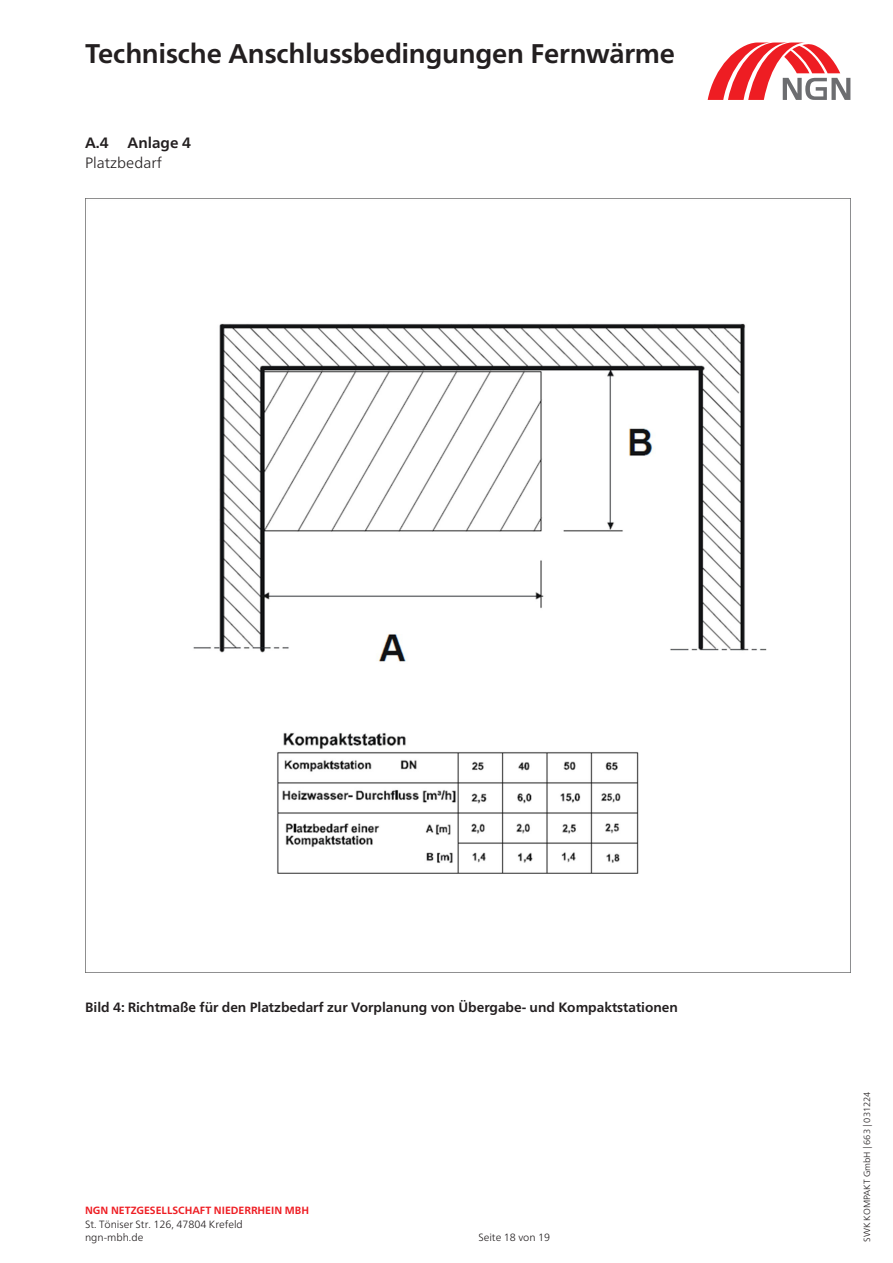
<style>
.page{position:relative;width:893px;height:1263px;background:#fff}
.page>*{position:absolute;margin:0;border:0;box-sizing:border-box;transform-origin:0 0}
.t1{font:700 27px "Frutiger Neue LT Pro";letter-spacing:-.01em;color:#231f20}
.t2{font:300 15px "Frutiger Neue LT Pro";color:#231f20}
.t3{font:700 15px "Frutiger Neue LT Pro";color:#231f20}
.t4{font:700 13.5px "Frutiger Neue LT Pro";color:#231f20}
.t5{font:300 10.5px/13.5px "Frutiger Neue LT Pro";color:#231f20}
.t6{font:700 10.5px "Frutiger Neue LT Pro";color:#ee1d23}
.t7{font:300 9px "Frutiger Neue LT Pro";color:#231f20}
</style>
<div class="page">
<svg style="left:708px;top:43px;width:142px;height:57px"></svg>
<img style="left:85px;top:198px;width:765px;height:774px">
<h1 class="t1" style="left:85px;top:38px;width:592px">Technische Anschlussbedingungen Fernwärme</h1>
<p class="t3" style="left:85px;top:134px;width:25px">A.4</p>
<p class="t3" style="left:128px;top:134px;width:65px">Anlage 4</p>
<p class="t2" style="left:85px;top:154px;width:78px">Platzbedarf</p>
<p class="t4" style="left:85px;top:1000px;width:594px">Bild 4: Richtmaße für den Platzbedarf zur Vorplanung von Übergabe- und Kompaktstationen</p>
<p class="t6" style="left:85px;top:1204px;width:226px">NGN NETZGESELLSCHAFT NIEDERRHEIN MBH</p>
<p class="t5" style="left:85px;top:1217px;width:159px">St. Töniser Str. 126, 47804 Krefeld ngn-mbh.de</p>
<p class="t5" style="left:478px;top:1230px;width:73px">Seite 18 von 19</p>
<p class="t7" style="left:862px;top:1242px;width:152px;rotate:-90deg">SWK KOMPAKT GmbH | 663 | 031224</p>
</div>
